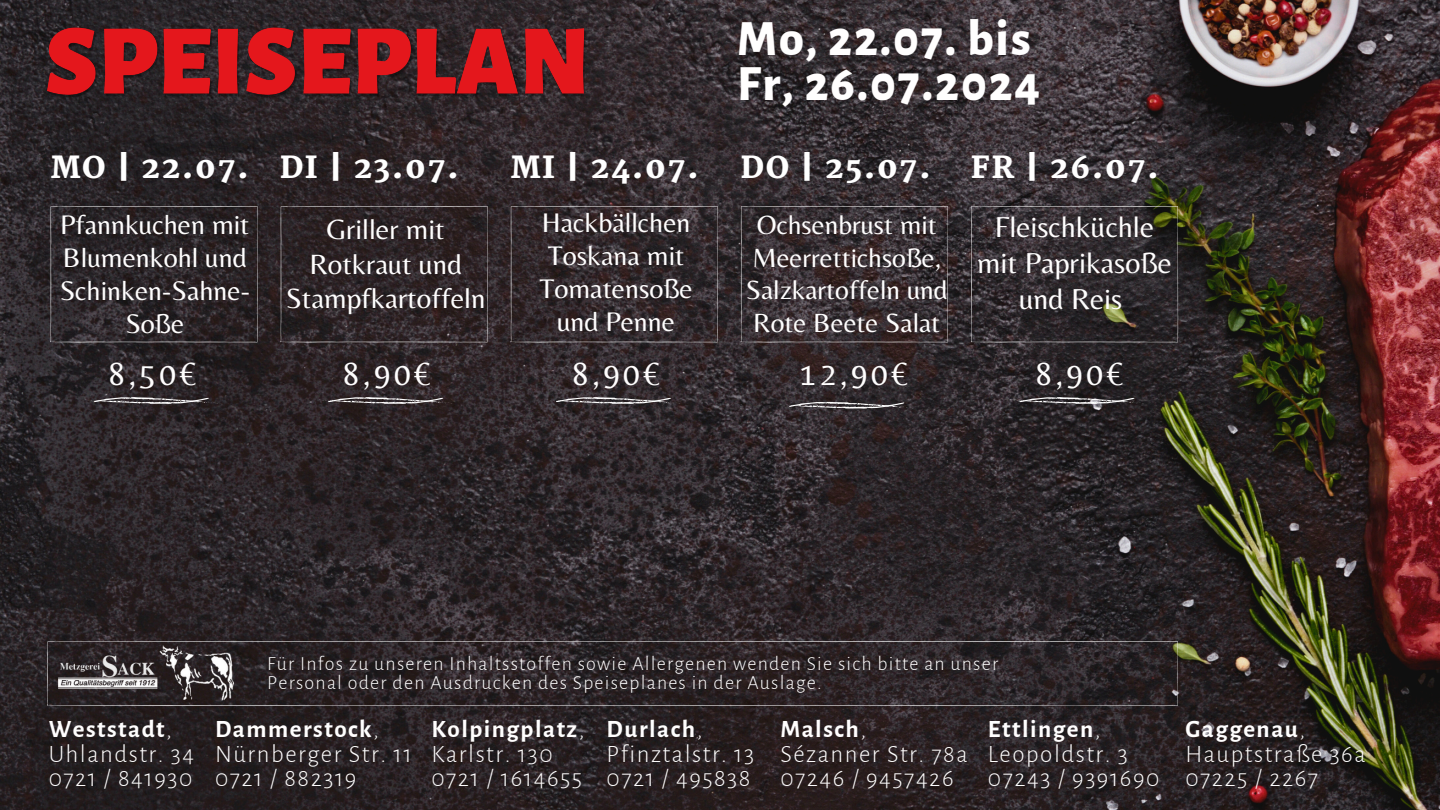
<style>
.page{position:relative;width:1440px;height:810px;background:#fff}
.page>*{position:absolute;margin:0;border:0;box-sizing:border-box;transform-origin:0 0}
.t1{font:800 50px/45px "Alegreya Sans";letter-spacing:.04em;color:#fffefe}
.t2{font:33.3px "Belleza";letter-spacing:.1em;color:#fffefe}
.t3{font:800 30px "Martel";letter-spacing:.055em;color:#fff}
.t4{font:30px/36px "Belleza";color:#fffefe;text-align:center}
.t5{font:29px/34.5px "Belleza";color:#fffefe;text-align:center}
.t6{font:28px/33px "Belleza";color:#fffefe;text-align:center}
.t7{font:27.4px/32.7px "Belleza";color:#fffefe;text-align:center}
.t8{font:300 25px "Alegreya Sans";letter-spacing:.06em;color:#fffefe}
.t9{font:700 25px "Alegreya Sans";letter-spacing:.06em;color:#fffefe}
.t10{font:300 20px/19.5px "Alegreya Sans";letter-spacing:.06em;color:#fffefe}
.s1{font-weight:300}
</style>
<div class="page">
<img style="left:0;top:0;width:1440px;height:810px">
<img style="left:46px;top:13px;width:545px;height:101px">
<svg style="left:281px;top:206px;width:207px;height:137px;background:#2f2628"></svg>
<svg style="left:511px;top:206px;width:207px;height:137px;background:#342b2f"></svg>
<svg style="left:741px;top:206px;width:207px;height:137px;background:#3a3134"></svg>
<svg style="left:971px;top:206px;width:207px;height:137px;background:#342f31"></svg>
<svg style="left:50px;top:206px;width:208px;height:137px;background:#2d272a"></svg>
<svg style="left:317px;top:396px;width:137px;height:9px"></svg>
<svg style="left:233px;top:641px;width:945px;height:65px;background:#2f282b"></svg>
<img style="left:46px;top:637px;width:187px;height:75px">
<svg style="left:545px;top:396px;width:137px;height:9px"></svg>
<svg style="left:779px;top:400px;width:136px;height:10px"></svg>
<svg style="left:1009px;top:396px;width:136px;height:9px"></svg>
<svg style="left:83px;top:396px;width:137px;height:9px"></svg>
<h3 class="t1" style="left:737px;top:18px;width:305px">Mo, 22.07. bis<br>Fr, 26.07.2024</h3>
<h4 class="t3" style="left:50px;top:150px;width:200px">MO | 22.07.</h4>
<p class="t6" style="left:60px;top:207px;width:192px">Pfannkuchen mit<br>Blumenkohl und<br>Schinken-Sahne-<br>Soße</p>
<p class="t5" style="left:286px;top:212px;width:201px">Griller mit<br>Rotkraut und<br>Stampfkartoffeln</p>
<h6 class="t2" style="left:343px;top:354px;width:89px">8,90€</h6>
<h3 class="t3" style="left:280px;top:150px;width:180px">DI | 23.07.</h3>
<h3 class="t3" style="left:971px;top:150px;width:189px">FR | 26.07.</h3>
<h6 class="t4" style="left:977px;top:209px;width:196px">Fleischküchle mit Paprikasoße und Reis</h6>
<p class="t3" style="left:511px;top:150px;width:190px">MI | 24.07.</p>
<h6 class="t6" style="left:539px;top:205px;width:155px">Hackbällchen<br>Toskana mit<br>Tomatensoße und Penne</h6>
<h4 class="t3" style="left:740px;top:150px;width:192px">DO | 25.07.</h4>
<p class="t7" style="left:746px;top:208px;width:203px">Ochsenbrust mit<br>Meerrettichsoße,<br>Salzkartoffeln und<br>Rote Beete Salat</p>
<p class="t2" style="left:108px;top:354px;width:89px">8,50€</p>
<p class="t2" style="left:572px;top:354px;width:89px">8,90€</p>
<p class="t2" style="left:800px;top:354px;width:109px">12,90€</p>
<p class="t2" style="left:1036px;top:354px;width:89px">8,90€</p>
<h4 class="t9" style="left:49px;top:717px;width:125px">Weststadt<span class="s1">,</span></h4>
<p class="t8" style="left:49px;top:742px;width:147px">Uhlandstr. 34</p>
<p class="t8" style="left:49px;top:766px;width:145px">0721 / 841930</p>
<p class="t10" style="left:267px;top:654px;width:733px">Für Infos zu unseren Inhaltsstoffen sowie Allergenen wenden Sie sich bitte an unser<br>Personal oder den Ausdrucken des Speiseplanes in der Auslage.</p>
<h2 class="t9" style="left:215px;top:717px;width:165px">Dammerstock<span class="s1">,</span></h2>
<h3 class="t8" style="left:215px;top:742px;width:198px">Nürnberger Str. 11</h3>
<h3 class="t8" style="left:215px;top:766px;width:143px">0721 / 882319</h3>
<h6 class="t9" style="left:431px;top:717px;width:155px">Kolpingplatz<span class="s1">,</span></h6>
<h4 class="t8" style="left:431px;top:742px;width:123px">Karlstr. 130</h4>
<p class="t8" style="left:431px;top:766px;width:152px">0721 / 1614655</p>
<p class="t9" style="left:607px;top:717px;width:97px">Durlach<span class="s1">,</span></p>
<h5 class="t8" style="left:607px;top:742px;width:149px">Pfinztalstr. 13</h5>
<h4 class="t8" style="left:607px;top:766px;width:145px">0721 / 495838</h4>
<p class="t9" style="left:780px;top:717px;width:87px">Malsch<span class="s1">,</span></p>
<p class="t8" style="left:780px;top:742px;width:189px">Sézanner Str. 78a</p>
<p class="t8" style="left:780px;top:766px;width:175px">07246 / 9457426</p>
<p class="t9" style="left:988px;top:717px;width:114px">Ettlingen<span class="s1">,</span></p>
<p class="t8" style="left:988px;top:742px;width:142px">Leopoldstr. 3</p>
<p class="t8" style="left:988px;top:766px;width:173px">07243 / 9391690</p>
<p class="t9" style="left:1185px;top:717px;width:121px">Gaggenau<span class="s1">,</span></p>
<p class="t8" style="left:1185px;top:742px;width:182px">Hauptstraße 36a</p>
<p class="t8" style="left:1185px;top:766px;width:134px">07225 / 2267</p>
</div>
